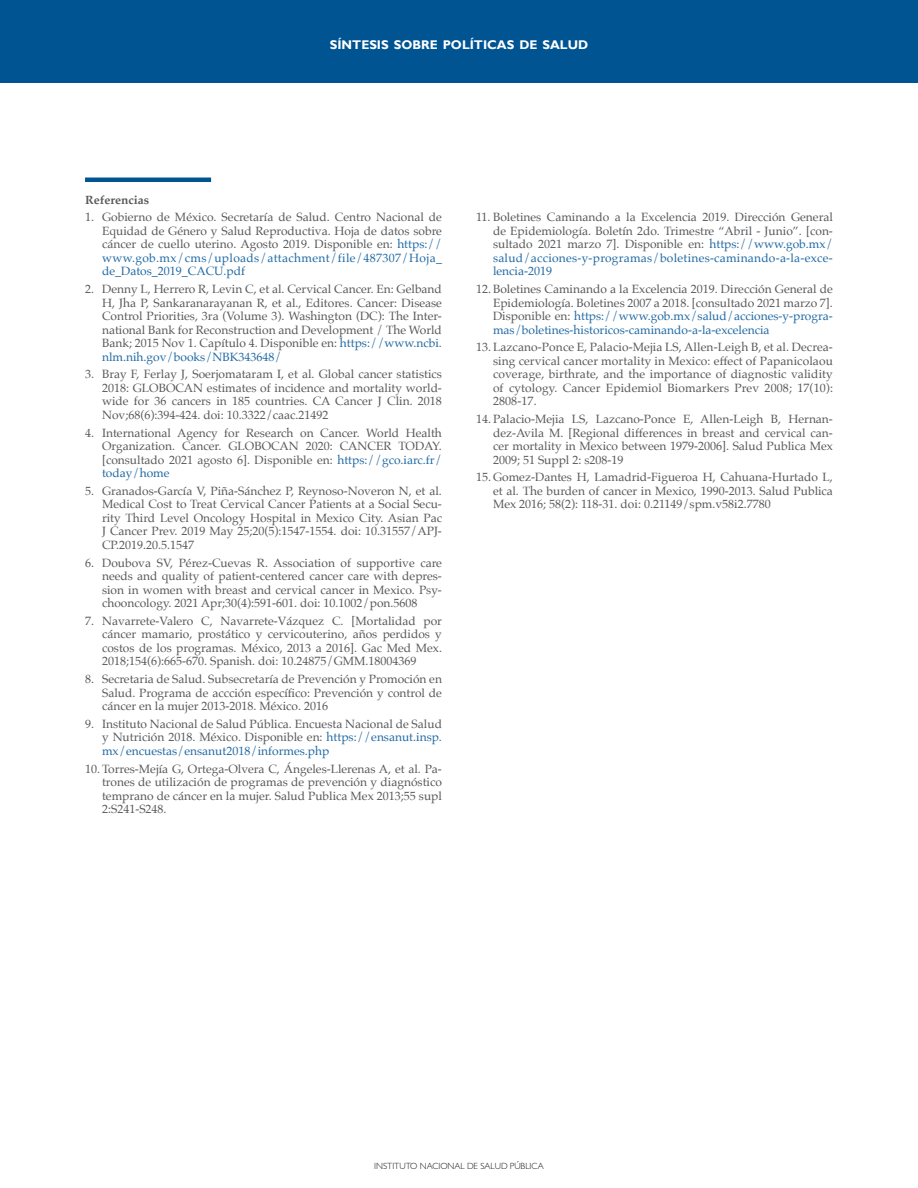
<style>
.page{position:relative;width:918px;height:1188px;background:#fff}
.page>*{position:absolute;margin:0;border:0;box-sizing:border-box;transform-origin:0 0}
.t1{font:700 12.6px "Gill Sans";color:#fff}
.t2{font:12px/13.5px "Palatino";color:#57585a;text-align:justify}
.titulo_referencias{font:700 12px "Palatino";color:#57585a}
.t3{font:300 9px "Gill Sans";color:#231f20}
.s1{color:#2069a3}
</style>
<div class="page">
<div style="left:0;top:0;width:918px;height:82px;background:#005492"></div>
<hr style="left:85px;top:178px;width:126px;height:4px;background:#005492">
<p class="t1" style="left:330px;top:37px;width:260px">SÍNTESIS SOBRE POLÍTICAS DE SALUD</p>
<p class="titulo_referencias" style="left:85px;top:189px;width:65px">Referencias</p>
<p class="t2" style="left:102px;top:210px;width:341px;text-indent:-17px">1. Gobierno de México. Secretaría de Salud. Centro Nacional de Equidad de Género y Salud Reproductiva. Hoja de datos sobre cáncer de cuello uterino. Agosto 2019. Disponible en: <span class="s1">https:// www.gob.mx/cms/uploads/attachment/file/487307/Hoja_ de_Datos_2019_CACU.pdf</span></p>
<p class="t2" style="left:102px;top:282px;width:341px;text-indent:-17px">2. Denny L, Herrero R, Levin C, et al. Cervical Cancer. En: Gelband H, Jha P, Sankaranarayanan R, et al., Editores. Cancer: Disease Control Priorities, 3ra (Volume 3). Washington (DC): The Inter&shy;national Bank for Reconstruction and Development / The World Bank; 2015 Nov 1. Capítulo 4. Disponible en: <span class="s1">https://www.ncbi. nlm.nih.gov/books/NBK343648/</span></p>
<p class="t2" style="left:102px;top:367px;width:341px;text-indent:-17px">3. Bray F, Ferlay J, Soerjomataram I, et al. Global cancer statistics 2018: GLOBOCAN estimates of incidence and mortality world&shy;wide for 36 cancers in 185 countries. CA Cancer J Clin. 2018<br>Nov;68(6):394-424. doi: 10.3322/caac.21492</p>
<p class="t2" style="left:102px;top:426px;width:341px;text-indent:-17px">4. International Agency for Research on Cancer. World Health Organization. Cancer. GLOBOCAN 2020: CANCER TODAY. [consultado 2021 agosto 6]. Disponible en: <span class="s1">https://gco.iarc.fr/ today/home</span></p>
<p class="t2" style="left:102px;top:484px;width:341px;text-indent:-17px">5. Granados-García V, Piña-Sánchez P, Reynoso-Noveron N, et al.<br>Medical Cost to Treat Cervical Cancer Patients at a Social Secu&shy;rity Third Level Oncology Hospital in Mexico City. Asian Pac J Cancer Prev. 2019 May 25;20(5):1547-1554. doi: 10.31557/APJ-CP.2019.20.5.1547</p>
<p class="t2" style="left:102px;top:556px;width:341px;text-indent:-17px">6. Doubova SV, Pérez-Cuevas R. Association of supportive care needs and quality of patient-centered cancer care with depres&shy;sion in women with breast and cervical cancer in Mexico. Psy&shy;chooncology. 2021 Apr;30(4):591-601. doi: 10.1002/pon.5608</p>
<p class="t2" style="left:102px;top:614px;width:341px;text-indent:-17px">7. Navarrete-Valero C, Navarrete-Vázquez C. [Mortalidad por cáncer mamario, prostático y cervicouterino, años perdidos y costos de los programas. México, 2013 a 2016]. Gac Med Mex.<br>2018;154(6):665-670. Spanish. doi: 10.24875/GMM.18004369</p>
<p class="t2" style="left:102px;top:672px;width:341px;text-indent:-17px">8. Secretaria de Salud. Subsecretaría de Prevención y Promoción en Salud. Programa de accción específico: Prevención y control de cáncer en la mujer 2013-2018. México. 2016</p>
<p class="t2" style="left:102px;top:717px;width:341px;text-indent:-17px">9. Instituto Nacional de Salud Pública. Encuesta Nacional de Salud y Nutrición 2018. México. Disponible en: <span class="s1">https://ensanut.insp. mx/encuestas/ensanut2018/informes.php</span></p>
<p class="t2" style="left:102px;top:762px;width:341px;text-indent:-17px">10. Torres-Mejía G, Ortega-Olvera C, Ángeles-Llerenas A, et al. Pa&shy;trones de utilización de programas de prevención y diagnóstico temprano de cáncer en la mujer. Salud Publica Mex 2013;55 supl 2:S241-S248.</p>
<p class="t2" style="left:493px;top:211px;width:341px;text-indent:-17px">11. Boletines Caminando a la Excelencia 2019. Dirección General de Epidemiología. Boletín 2do. Trimestre “Abril - Junio”. [con&shy;sultado 2021 marzo 7]. Disponible en: <span class="s1">https://www.gob.mx/ salud/acciones-y-programas/boletines-caminando-a-la-exce&shy;lencia-2019</span></p>
<p class="t2" style="left:493px;top:282px;width:341px;text-indent:-17px">12. Boletines Caminando a la Excelencia 2019. Dirección General de Epidemiología. Boletines 2007 a 2018. [consultado 2021 marzo 7].<br>Disponible en: <span class="s1">https://www.gob.mx/salud/acciones-y-progra&shy;mas/boletines-historicos-caminando-a-la-excelencia</span></p>
<p class="t2" style="left:493px;top:341px;width:341px;text-indent:-17px">13.Lazcano-Ponce E, Palacio-Mejia LS, Allen-Leigh B, et al. Decrea&shy;sing cervical cancer mortality in Mexico: effect of Papanicolaou coverage, birthrate, and the importance of diagnostic validity of cytology. Cancer Epidemiol Biomarkers Prev 2008; 17(10):<br>2808-17.</p>
<p class="t2" style="left:493px;top:412px;width:341px;text-indent:-17px">14. Palacio-Mejia LS, Lazcano-Ponce E, Allen-Leigh B, Hernan&shy;dez-Avila M. [Regional differences in breast and cervical can&shy;cer mortality in Mexico between 1979-2006]. Salud Publica Mex 2009; 51 Suppl 2: s208-19</p>
<p class="t2" style="left:493px;top:471px;width:341px;text-indent:-17px">15. Gomez-Dantes H, Lamadrid-Figueroa H, Cahuana-Hurtado L, et al. The burden of cancer in Mexico, 1990-2013. Salud Publica Mex 2016; 58(2): 118-31. doi: 0.21149/spm.v58i2.7780</p>
<p class="t3" style="left:374px;top:1160px;width:171px">INSTITUTO NACIONAL DE SALUD PÚBLICA</p>
</div>
